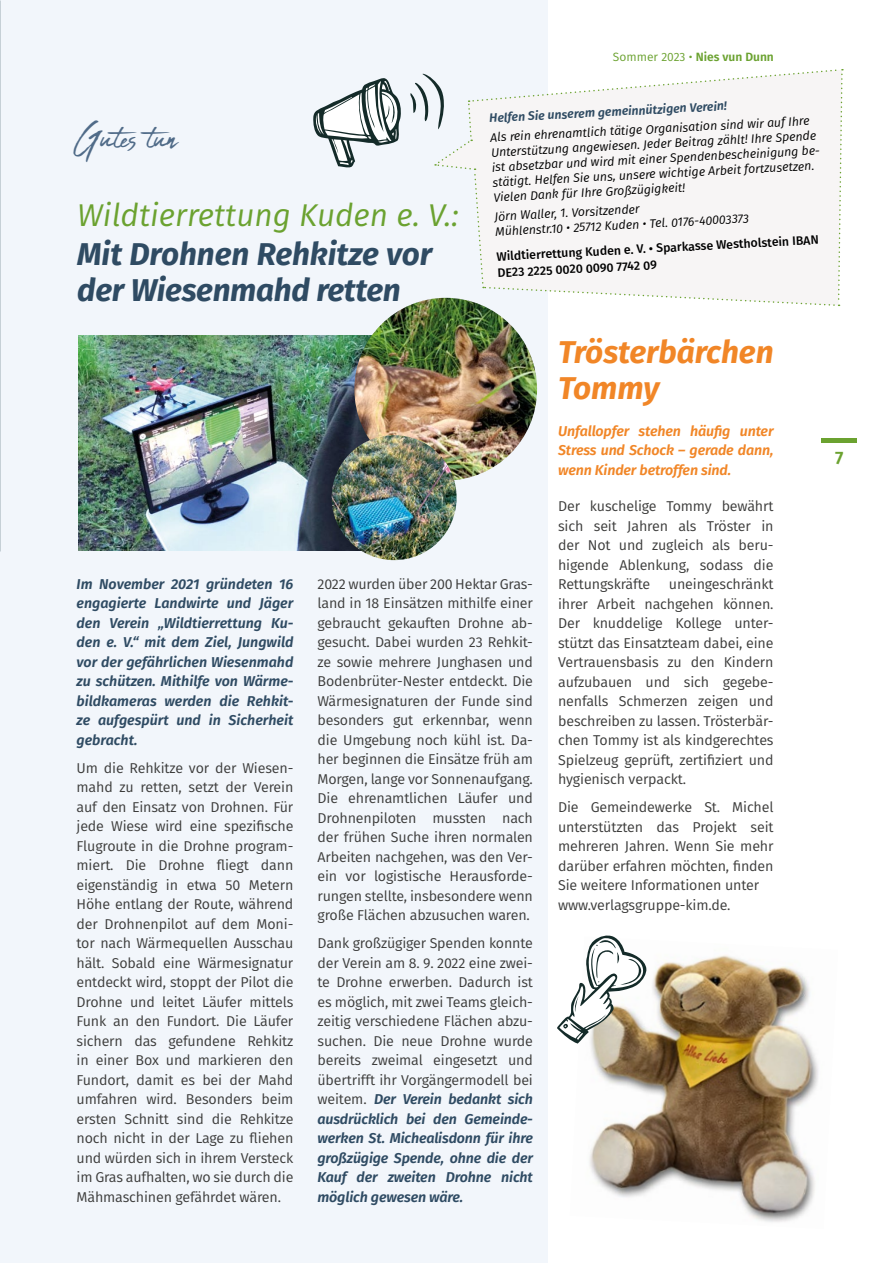
<style>
.page{position:relative;width:893px;height:1263px;background:#fff}
.page>*{position:absolute;margin:0;border:0;box-sizing:border-box;transform-origin:0 0}
.t1{font:46.5px "Abuget";color:#506b88}
.t2{font:italic 700 31.5px/36px "Fira Sans";letter-spacing:-.01em;color:#2f4b63}
.t3{font:italic 31.5px "Fira Sans";color:#6ba230}
.t4{font:italic 700 31.5px/36px "Fira Sans";color:#f18627}
.t5{font:600 18px "Fira Sans";color:#6ba230}
.t6{font:14.25px/19.5px "Fira Sans";letter-spacing:-.01em;color:#3c3c3b;text-align:justify}
.t7{font:italic 600 14.25px/19.5px "Fira Sans";color:#2f4b63;text-align:justify}
.t8{font:italic 600 14.25px/19.5px "Fira Sans";letter-spacing:-.01em;color:#f18627;text-align:justify}
.t9{font:italic 12.3px/15px "Fira Sans";color:#000}
.t10{font:500 12.3px/16.5px "Fira Sans";color:#000}
.t11{font:italic 600 12.3px "Fira Sans";color:#2f4b63}
.t12{font:12px "Fira Sans";color:#6ba230}
.s1{font-weight:600}
.s2{font-weight:600;font-style:italic;color:#2f4b63}
</style>
<div class="page">
<hr style="left:822px;top:438px;width:35px;height:4px;background:#6ba230">
<div style="left:0;top:0;width:547px;height:1263px;background:#f2f6fb"></div>
<img style="left:0;top:0;width:1px;height:551px">
<img style="left:78px;top:336px;width:293px;height:215px">
<img style="left:354px;top:298px;width:183px;height:182px;border-radius:91px">
<img style="left:332px;top:435px;width:125px;height:125px;border-radius:62px">
<img style="left:576px;top:955px;width:243px;height:267px">
<svg style="left:313px;top:78px;width:88px;height:90px"></svg>
<svg style="left:557px;top:935px;width:90px;height:108px"></svg>
<svg style="left:410px;top:68px;width:433px;height:239px"></svg>
<h1 class="t1" style="left:74px;top:111px;width:105px">Gutes tun</h1>
<h2 class="t3" style="left:77px;top:192px;width:383px">Wildtierrettung Kuden e. V.:</h2>
<h2 class="t2" style="left:77px;top:234px;width:356px">Mit Drohnen Rehkitze vor der Wiesenmahd retten</h2>
<p class="t12" style="left:613px;top:48px;width:162px">Sommer 2023 • <span class="s1">Nies vun Dunn</span></p>
<p class="t11" style="left:489px;top:108px;width:239px;rotate:-3deg">Helfen Sie unserem gemeinnützigen Verein!</p>
<p class="t9" style="left:490px;top:130px;width:331px;rotate:-3deg">Als rein ehrenamtlich tätige Organisation sind wir auf Ihre Unterstützung angewiesen. Jeder Beitrag zählt! Ihre Spende ist absetzbar und wird mit einer Spendenbescheinigung be&shy;stätigt. Helfen Sie uns, unsere wichtige Arbeit fortzusetzen.<br>Vielen Dank für Ihre Großzügigkeit!</p>
<p class="t9" style="left:494px;top:209px;width:255px;rotate:-3deg">Jörn Waller, 1. Vorsitzender<br>Mühlenstr.10 • 25712 Kuden • Tel. 0176-40003373</p>
<p class="t10" style="left:496px;top:248px;width:324px;rotate:-3deg">Wildtierrettung Kuden e. V. • Sparkasse Westholstein IBAN<br>DE23 2225 0020 0090 7742 09</p>
<p class="t7" style="left:77px;top:573px;width:218px">Im November 2021 gründeten 16 engagierte Landwirte und Jäger den Verein „Wildtierrettung Ku&shy;den e. V.“ mit dem Ziel, Jungwild vor der gefährlichen Wiesenmahd zu schützen. Mithilfe von Wärme&shy;bildkameras werden die Rehkit&shy;ze aufgespürt und in Sicherheit gebracht.</p>
<p class="t6" style="left:77px;top:758px;width:218px">Um die Rehkitze vor der Wiesen&shy;mahd zu retten, setzt der Verein auf den Einsatz von Drohnen. Für jede Wiese wird eine spezifische Flugroute in die Drohne program&shy;miert. Die Drohne fliegt dann eigenständig in etwa 50 Metern Höhe entlang der Route, während der Drohnenpilot auf dem Moni&shy;tor nach Wärmequellen Ausschau hält. Sobald eine Wärmesignatur entdeckt wird, stoppt der Pilot die Drohne und leitet Läufer mittels Funk an den Fundort. Die Läufer sichern das gefundene Rehkitz in einer Box und markieren den Fundort, damit es bei der Mahd umfahren wird. Besonders beim ersten Schnitt sind die Rehkitze noch nicht in der Lage zu fliehen und würden sich in ihrem Versteck im Gras aufhalten, wo sie durch die Mähmaschinen gefährdet wären.</p>
<p class="t6" style="left:317px;top:574px;width:217px">2022 wurden über 200 Hektar Gras&shy;land in 18 Einsätzen mithilfe einer gebraucht gekauften Drohne ab&shy;gesucht. Dabei wurden 23 Rehkit&shy;ze sowie mehrere Junghasen und Bodenbrüter-Nester entdeckt. Die Wärmesignaturen der Funde sind besonders gut erkennbar, wenn die Umgebung noch kühl ist. Da&shy;her beginnen die Einsätze früh am Morgen, lange vor Sonnenaufgang.<br>Die ehrenamtlichen Läufer und Drohnenpiloten mussten nach der frühen Suche ihren normalen Arbeiten nachgehen, was den Ver&shy;ein vor logistische Herausforde&shy;rungen stellte, insbesondere wenn große Flächen abzusuchen waren.</p>
<p class="t6" style="left:317px;top:933px;width:217px">Dank großzügiger Spenden konnte der Verein am 8. 9. 2022 eine zwei&shy;te Drohne erwerben. Dadurch ist es möglich, mit zwei Teams gleich&shy;zeitig verschiedene Flächen abzu&shy;suchen. Die neue Drohne wurde bereits zweimal eingesetzt und übertrifft ihr Vorgängermodell bei weitem. <span class="s2">Der Verein bedankt sich ausdrücklich bei den Gemeinde&shy;werken St. Michealisdonn für ihre großzügige Spende, ohne die der Kauf der zweiten Drohne nicht möglich gewesen wäre.</span></p>
<h2 class="t4" style="left:558px;top:332px;width:217px">Trösterbärchen<br>Tommy</h2>
<p class="t8" style="left:558px;top:420px;width:217px">Unfallopfer stehen häufig unter Stress und Schock – gerade dann, wenn Kinder betroffen sind.</p>
<p class="t6" style="left:558px;top:496px;width:217px">Der kuschelige Tommy bewährt sich seit Jahren als Tröster in der Not und zugleich als beru&shy;higende Ablenkung, sodass die Rettungskräfte</p>
<p class="t6" style="left:558px;top:574px;width:217px;text-indent:111px">uneingeschränkt ihrer Arbeit nachgehen können.<br>Der knuddelige Kollege unter&shy;stützt das Einsatzteam dabei, eine Vertrauensbasis zu den Kindern aufzubauen und sich gegebe&shy;nenfalls Schmerzen zeigen und beschreiben zu lassen. Trösterbär&shy;chen Tommy ist als kindgerechtes Spielzeug geprüft, zertifiziert und hygienisch verpackt.</p>
<p class="t6" style="left:558px;top:797px;width:217px;text-align:left">Die Gemeindewerke St. Michel unterstützten das Projekt seit mehreren Jahren. Wenn Sie mehr darüber erfahren möchten, finden<br>Sie weitere Informationen unter www.verlagsgruppe-kim.de.</p>
<p class="t5" style="left:835px;top:443px;width:10px">7</p>
</div>
